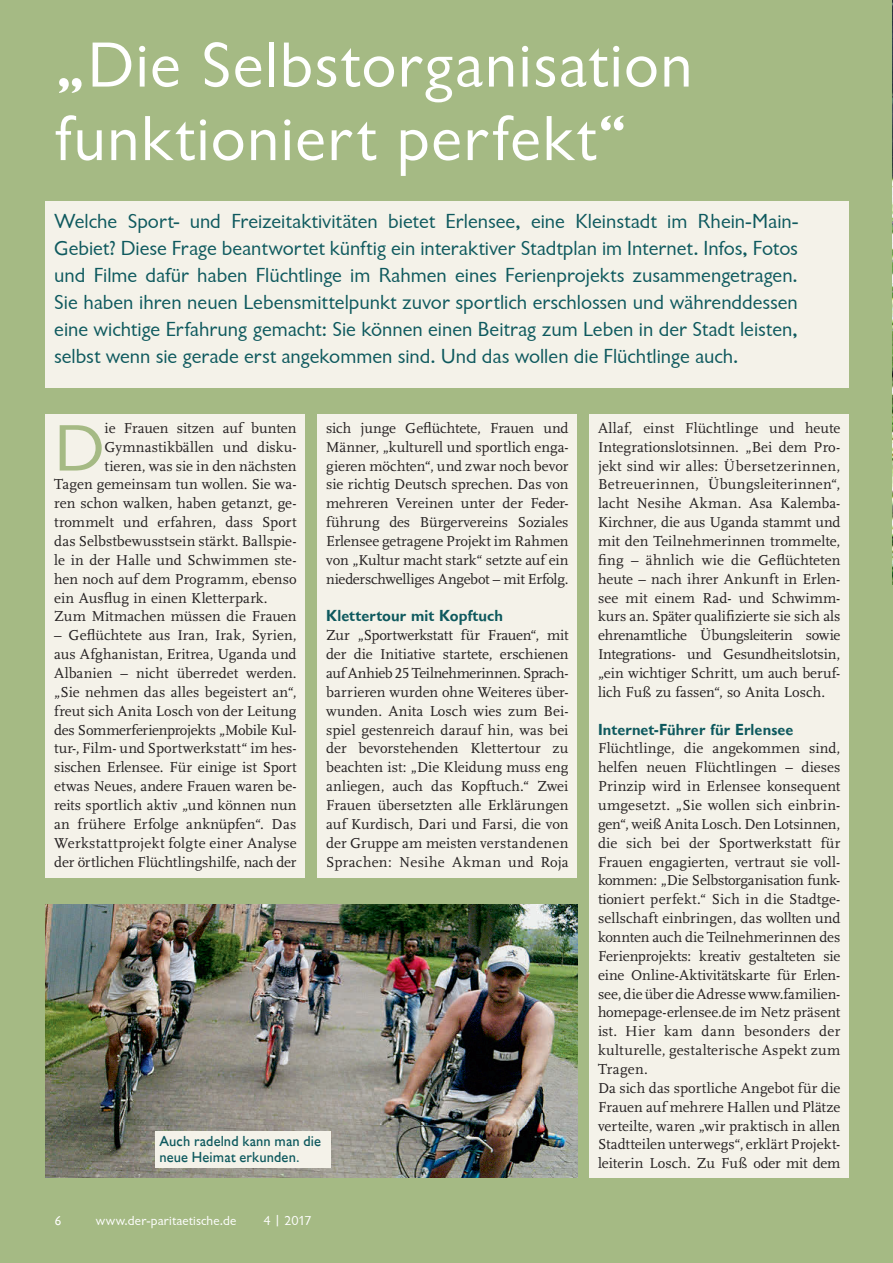
<style>
.page{position:relative;width:893px;height:1263px;background:#a5ba84}
.page>*{position:absolute;margin:0;border:0;box-sizing:border-box;transform-origin:0 0}
.t1{font:67.95px "Chantilly";color:#a5ba84;scale:1.05 1}
.t2{font:66px/73.5px "Chantilly";letter-spacing:.02em;color:#fff}
.t3{font:21px/27px "Chantilly";color:#0e595e;text-align:justify}
.t4{font:700 16.5px "Chantilly";letter-spacing:.005em;color:#0e595e}
.t5{font:15px/18.9px "Scala LF";letter-spacing:.005em;color:#231f20;text-align:justify}
.t6{font:500 15px/15.8px "Chantilly";letter-spacing:.005em;color:#0e595e}
.t7{font:13.5px "Chantilly";letter-spacing:.01em;color:#fff}
</style>
<div class="page">
<div style="left:46px;top:414px;width:259px;height:464px;background:#f4f2e9"></div>
<div style="left:318px;top:414px;width:259px;height:464px;background:#f4f2e9"></div>
<img style="left:892px;top:0;width:1px;height:584px">
<div style="left:46px;top:201px;width:803px;height:187px;background:#f4f2e9"></div>
<div style="left:590px;top:414px;width:259px;height:764px;background:#f4f2e9"></div>
<img style="left:46px;top:905px;width:531px;height:273px">
<div style="left:155px;top:1132px;width:176px;height:36px;background:#f4f2e9"></div>
<h2 class="t2" style="left:55px;top:27px;width:640px">„Die Selbstorganisation funktioniert perfekt“</h2>
<p class="t3" style="left:54px;top:207px;width:745px">Welche Sport- und Freizeitaktivitäten bietet Erlensee, eine Kleinstadt im Rhein-Main-Gebiet? Diese Frage beantwortet künftig ein interaktiver Stadtplan im Internet. Infos, Fotos und Filme dafür haben Flüchtlinge im Rahmen eines Ferienprojekts zusammengetragen.<br>Sie haben ihren neuen Lebensmittelpunkt zuvor sportlich erschlossen und währenddessen eine wichtige Erfahrung gemacht: Sie können einen Beitrag zum Leben in der Stadt leisten, selbst wenn sie gerade erst angekommen sind. Und das wollen die Flüchtlinge auch.</p>
<h1 class="t1" style="left:54px;top:407px;width:49px">D</h1>
<p class="t5" style="left:105px;top:418px;width:194px">ie Frauen sitzen auf bunten</p>
<p class="t5" style="left:105px;top:437px;width:194px">Gymnastikbällen und disku-</p>
<p class="t5" style="left:105px;top:456px;width:194px">tieren, was sie in den nächsten</p>
<p class="t5" style="left:54px;top:475px;width:244px">Tagen gemeinsam tun wollen. Sie wa-</p>
<p class="t5" style="left:54px;top:494px;width:244px">ren schon walken, haben getanzt, ge-</p>
<p class="t5" style="left:54px;top:512px;width:244px">trommelt und erfahren, dass Sport</p>
<p class="t5" style="left:54px;top:531px;width:244px">das Selbstbewusstsein stärkt. Ballspie-</p>
<p class="t5" style="left:54px;top:550px;width:244px">le in der Halle und Schwimmen ste-</p>
<p class="t5" style="left:54px;top:569px;width:244px">hen noch auf dem Programm, ebenso</p>
<p class="t5" style="left:54px;top:588px;width:215px">ein Ausflug in einen Kletterpark.</p>
<p class="t5" style="left:54px;top:607px;width:244px">Zum Mitmachen müssen die Frauen</p>
<p class="t5" style="left:54px;top:626px;width:244px">– Geflüchtete aus Iran, Irak, Syrien, aus Afghanistan, Eritrea, Uganda und Albanien – nicht überredet werden. „Sie nehmen das alles begeistert an“, freut sich Anita Losch von der Leitung des Sommerferienprojekts „Mobile Kul&shy;tur-,Film- und Sportwerkstatt“ im hes&shy;sischen Erlensee. Für einige ist Sport etwas Neues, andere Frauen waren be&shy;reits sportlich aktiv „und können nun an frühere Erfolge anknüpfen“. Das Werkstattprojekt folgte einer Analyse der örtlichen Flüchtlingshilfe, nach der</p>
<p class="t5" style="left:326px;top:418px;width:244px">sich junge Geflüchtete, Frauen und Männer, „kulturell und sportlich enga&shy;gieren möchten“, und zwar noch bevor sie richtig Deutsch sprechen. Das von mehreren Vereinen unter der Feder&shy;führung des Bürgervereins Soziales Erlensee getragene Projekt im Rahmen von „Kultur macht stark“ setzte auf ein niederschwelliges Angebot – mit Erfolg.</p>
<p class="t4" style="left:326px;top:606px;width:178px">Klettertour mit Kopftuch</p>
<p class="t5" style="left:326px;top:626px;width:244px">Zur „Sportwerkstatt für Frauen“, mit der die Initiative startete, erschienen aufAnhieb 25 Teilnehmerinnen. Sprach&shy;barrieren wurden ohne Weiteres über&shy;wunden. Anita Losch wies zum Bei&shy;spiel gestenreich darauf hin, was bei der bevorstehenden Klettertour zu beachten ist: „Die Kleidung muss eng anliegen, auch das Kopftuch.“ Zwei Frauen übersetzten alle Erklärungen auf Kurdisch, Dari und Farsi, die von der Gruppe am meisten verstandenen Sprachen: Nesihe Akman und Roja</p>
<p class="t6" style="left:160px;top:1133px;width:163px">Auch radelnd kann man die neue Heimat erkunden.</p>
<p class="t7" style="left:54px;top:1212px;width:9px">6</p>
<p class="t7" style="left:96px;top:1212px;width:142px">www.der-paritaetische.de</p>
<p class="t7" style="left:264px;top:1212px;width:50px">4 | 2017</p>
<p class="t5" style="left:598px;top:418px;width:244px">Allaf, einst Flüchtlinge und heute Integrationslotsinnen. „Bei dem Pro&shy;jekt sind wir alles: Übersetzerinnen, Betreuerinnen, Übungsleiterinnen“, lacht Nesihe Akman. Asa Kalemba-Kirchner, die aus Uganda stammt und mit den Teilnehmerinnen trommelte, fing – ähnlich wie die Geflüchteten heute – nach ihrer Ankunft in Erlen&shy;see mit einem Rad- und Schwimm&shy;kurs an. Später qualifizierte sie sich als ehrenamtliche Übungsleiterin sowie Integrations- und Gesundheitslotsin, „ein wichtiger Schritt, um auch beruf&shy;lich Fuß zu fassen“, so Anita Losch.</p>
<p class="t4" style="left:598px;top:719px;width:197px">Internet-Führer für Erlensee</p>
<p class="t5" style="left:598px;top:739px;width:244px;text-align:left">Flüchtlinge, die angekommen sind, helfen neuen Flüchtlingen – dieses Prinzip wird in Erlensee konsequent umgesetzt. „Sie wollen sich einbrin&shy;gen“, weiß Anita Losch. Den Lotsinnen, die sich bei der Sportwerkstatt für Frauen engagierten, vertraut sie voll&shy;kommen: „Die Selbstorganisation funk&shy;tioniert perfekt.“ Sich in die Stadtge&shy;sellschaft einbringen, das wollten und konnten auch die Teilnehmerinnen des Ferienprojekts: kreativ gestalteten sie eine Online-Aktivitätskarte für Erlen&shy;see, dieüberdieAdressewww.familien&shy;homepage-erlensee.de im Netz präsent ist. Hier kam dann besonders der kulturelle, gestalterische Aspekt zum Tragen.<br>Da sich das sportliche Angebot für die Frauen auf mehrere Hallen und Plätze verteilte, waren „wir praktisch in allen Stadtteilen unterwegs“, erklärt Projekt&shy;leiterin Losch. Zu Fuß oder mit dem</p>
</div>
